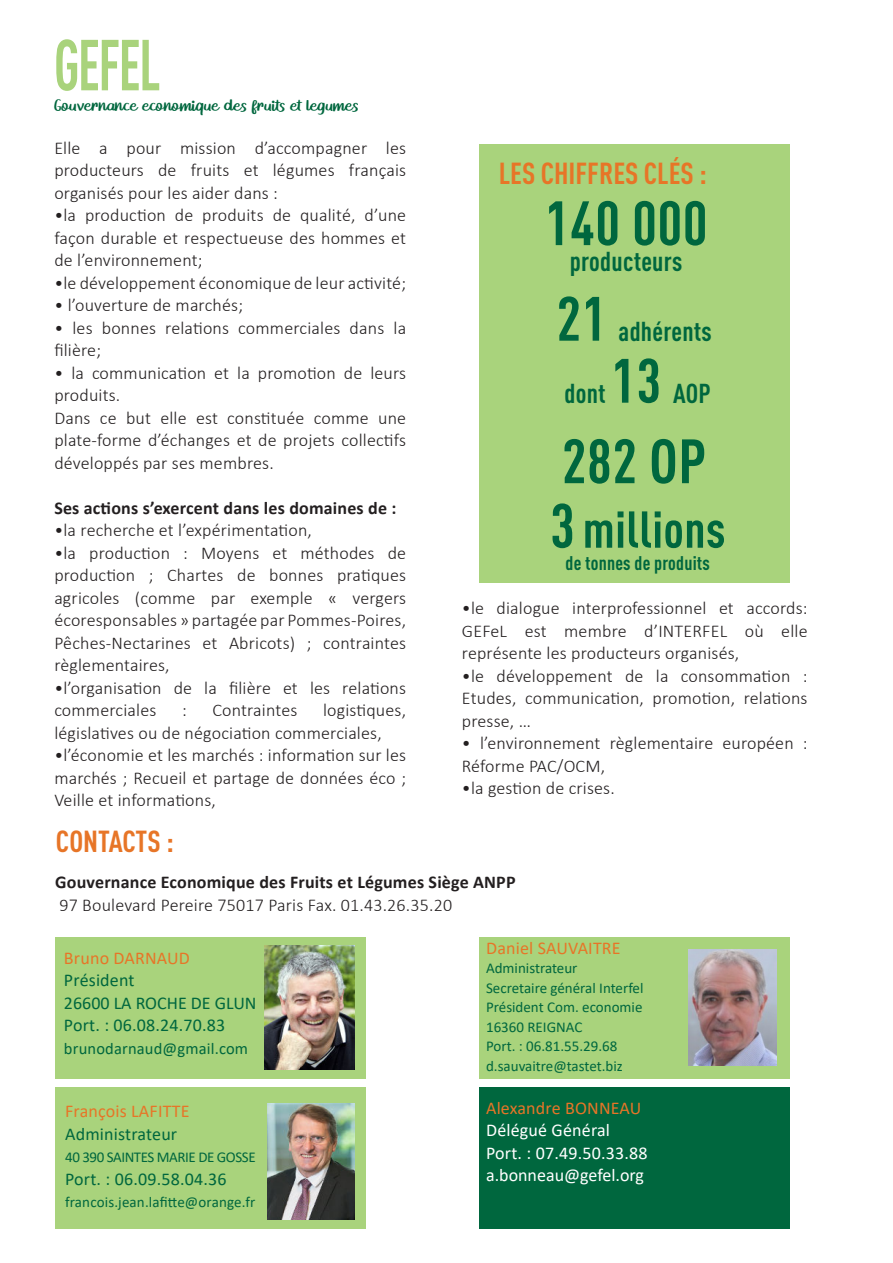
<style>
.page{position:relative;width:893px;height:1263px;background:#fff}
.page>*{position:absolute;margin:0;border:0;box-sizing:border-box;transform-origin:0 0}
.t1{font:700 condensed 70.95px "DIN Pro";letter-spacing:-.03em;color:#a9d37c;scale:.79 1}
.t2{font:700 condensed 61.5px "DIN Pro";letter-spacing:.01em;color:#00673e}
.t3{font:700 condensed 51px "DIN Pro";letter-spacing:.01em;color:#00673e}
.t4{font:700 condensed 30px "DIN Pro";color:#e77527}
.t5{font:700 condensed 27px "DIN Pro";letter-spacing:.01em;color:#00673e}
.t6{font:700 condensed 19.5px "DIN Pro";letter-spacing:.01em;color:#00673e}
.t7{font:300 18px/22.5px "Calibri";letter-spacing:.01em;color:#231f20;text-align:justify}
.t8{font:700 18px "Calibri";letter-spacing:.01em;color:#231f20}
.t9{font:18px/22.5px "Calibri";letter-spacing:.01em;color:#00673e}
.t10{font:18px "Calibri";letter-spacing:.01em;color:#e77527}
.t11{font:18px/22.5px "Calibri";letter-spacing:.01em;color:#fff}
.t12{font:18px "Homework";color:#00673e}
.t13{font:16.5px "Calibri";letter-spacing:.01em;color:#00673e}
.t14{font:15px/19.5px "Calibri";color:#00673e}
.t15{font:15px "Calibri";letter-spacing:-.03em;color:#00673e}
.s1{font-size:61.5px}
</style>
<div class="page">
<div style="left:479px;top:144px;width:311px;height:439px;background:#a9d37c"></div>
<div style="left:55px;top:1087px;width:311px;height:141px;background:#a9d37c"></div>
<div style="left:479px;top:937px;width:310px;height:142px;background:#a9d37c"></div>
<div style="left:56px;top:937px;width:310px;height:142px;background:#a9d37c"></div>
<img style="left:264px;top:946px;width:91px;height:123px">
<div style="left:479px;top:1087px;width:310px;height:141px;background:#00673e"></div>
<img style="left:267px;top:1103px;width:88px;height:116px">
<img style="left:689px;top:950px;width:88px;height:116px">
<h1 class="t1" style="left:54px;top:27px;width:136px">GEFEL</h1>
<p class="t12" style="left:54px;top:98px;width:306px">Gouvèrnancè èconomiquè dès fruits èt lègumès</p>
<p class="t7" style="left:54px;top:136px;width:353px">Elle a pour mission d’accompagner les producteurs de fruits et légumes français organisés pour les aider dans :</p>
<p class="t7" style="left:54px;top:204px;width:353px">•la production de produits de qualité, d’une façon durable et respectueuse des hommes et de l’environnement;</p>
<p class="t7" style="left:54px;top:271px;width:353px">•le développement économique de leur activité;</p>
<p class="t7" style="left:54px;top:294px;width:190px">• l’ouverture de marchés;</p>
<p class="t7" style="left:54px;top:316px;width:353px">• les bonnes relations commerciales dans la filière;</p>
<p class="t7" style="left:54px;top:361px;width:353px;text-align:left">• la communication et la promotion de leurs produits.<br>Dans ce but elle est constituée comme une plate-forme d’échanges et de projets collectifs développés par ses membres.</p>
<p class="t8" style="left:54px;top:495px;width:344px">Ses actions s’exercent dans les domaines de :</p>
<p class="t7" style="left:54px;top:519px;width:259px">•la recherche et l’expérimentation,</p>
<p class="t7" style="left:54px;top:541px;width:353px">•la production : Moyens et méthodes de production ; Chartes de bonnes pratiques agricoles (comme par exemple « vergers écoresponsables » partagée par Pommes-Poires, Pêches-Nectarines et Abricots) ; contraintes règlementaires,</p>
<p class="t7" style="left:54px;top:676px;width:353px">•l’organisation de la filière et les relations commerciales</p>
<p class="t7" style="left:54px;top:699px;width:353px;text-indent:269px">logistiques, législatives ou de négociation commerciales,</p>
<p class="t7" style="left:54px;top:744px;width:353px">•l’économie et les marchés : information sur les marchés ; Recueil et partage de données éco ; Veille et informations,</p>
<p class="t7" style="left:182px;top:699px;width:6px">:</p>
<p class="t7" style="left:212px;top:699px;width:86px">Contraintes</p>
<h3 class="t4" style="left:56px;top:825px;width:119px">CONTACTS :</h3>
<h3 class="t4" style="left:499px;top:157px;width:210px">LES CHIFFRES CLÉS :</h3>
<h2 class="t2" style="left:545px;top:190px;width:164px">140 000</h2>
<h3 class="t5" style="left:570px;top:246px;width:114px">producteurs</h3>
<h2 class="t2" style="left:556px;top:285px;width:51px">21</h2>
<h3 class="t5" style="left:564px;top:378px;width:43px">dont</h3>
<h3 class="t5" style="left:619px;top:316px;width:95px">adhérents</h3>
<h2 class="t2" style="left:611px;top:347px;width:51px">13</h2>
<h3 class="t5" style="left:673px;top:378px;width:39px">AOP</h3>
<h2 class="t2" style="left:562px;top:428px;width:146px">282 OP</h2>
<h3 class="t3" style="left:550px;top:502px;width:177px"><span class="s1">3</span>millions</h3>
<p class="t6" style="left:566px;top:553px;width:146px">de tonnes de produits</p>
<p class="t7" style="left:462px;top:599px;width:347px">•le dialogue interprofessionnel et accords:<br>GEFeL est membre d’INTERFEL où elle représente les producteurs organisés,</p>
<p class="t7" style="left:462px;top:664px;width:347px">•le développement de la consommation :<br>Etudes, communication, promotion, relations presse, …</p>
<p class="t7" style="left:462px;top:732px;width:347px">• l’environnement règlementaire européen :<br>Réforme PAC/OCM,</p>
<p class="t7" style="left:462px;top:777px;width:154px">•la gestion de crises.</p>
<p class="t8" style="left:55px;top:869px;width:462px">Gouvernance Economique des Fruits et Légumes Siège ANPP</p>
<p class="t7" style="left:59px;top:893px;width:394px">97 Boulevard Pereire 75017 Paris Fax. 01.43.26.35.20</p>
<p class="t10" style="left:64px;top:949px;width:128px">Bruno DARNAUD</p>
<p class="t9" style="left:64px;top:969px;width:194px">Président<br>26600 LA ROCHE DE GLUN<br>Port. : 06.08.24.70.83</p>
<p class="t13" style="left:64px;top:1040px;width:186px">brunodarnaud@gmail.com</p>
<p class="t10" style="left:65px;top:1102px;width:126px">François LAFITTE</p>
<p class="t9" style="left:65px;top:1122px;width:114px">Administrateur</p>
<p class="t15" style="left:65px;top:1150px;width:192px">40 390 SAINTES MARIE DE GOSSE</p>
<p class="t9" style="left:65px;top:1167px;width:163px">Port. : 06.09.58.04.36</p>
<p class="t14" style="left:65px;top:1192px;width:192px">francois.jean.lafitte@orange.fr</p>
<p class="t10" style="left:486px;top:939px;width:136px">Daniel SAUVAITRE</p>
<p class="t14" style="left:486px;top:958px;width:159px">Administrateur<br>Secretaire général Interfel<br>Président Com. economie<br>16360 REIGNAC<br>Port. : 06.81.55.29.68 d.sauvaitre@tastet.biz</p>
<p class="t10" style="left:486px;top:1099px;width:157px">Alexandre BONNEAU</p>
<p class="t11" style="left:486px;top:1119px;width:163px">Délégué Général<br>Port. : 07.49.50.33.88 a.bonneau@gefel.org</p>
</div>
